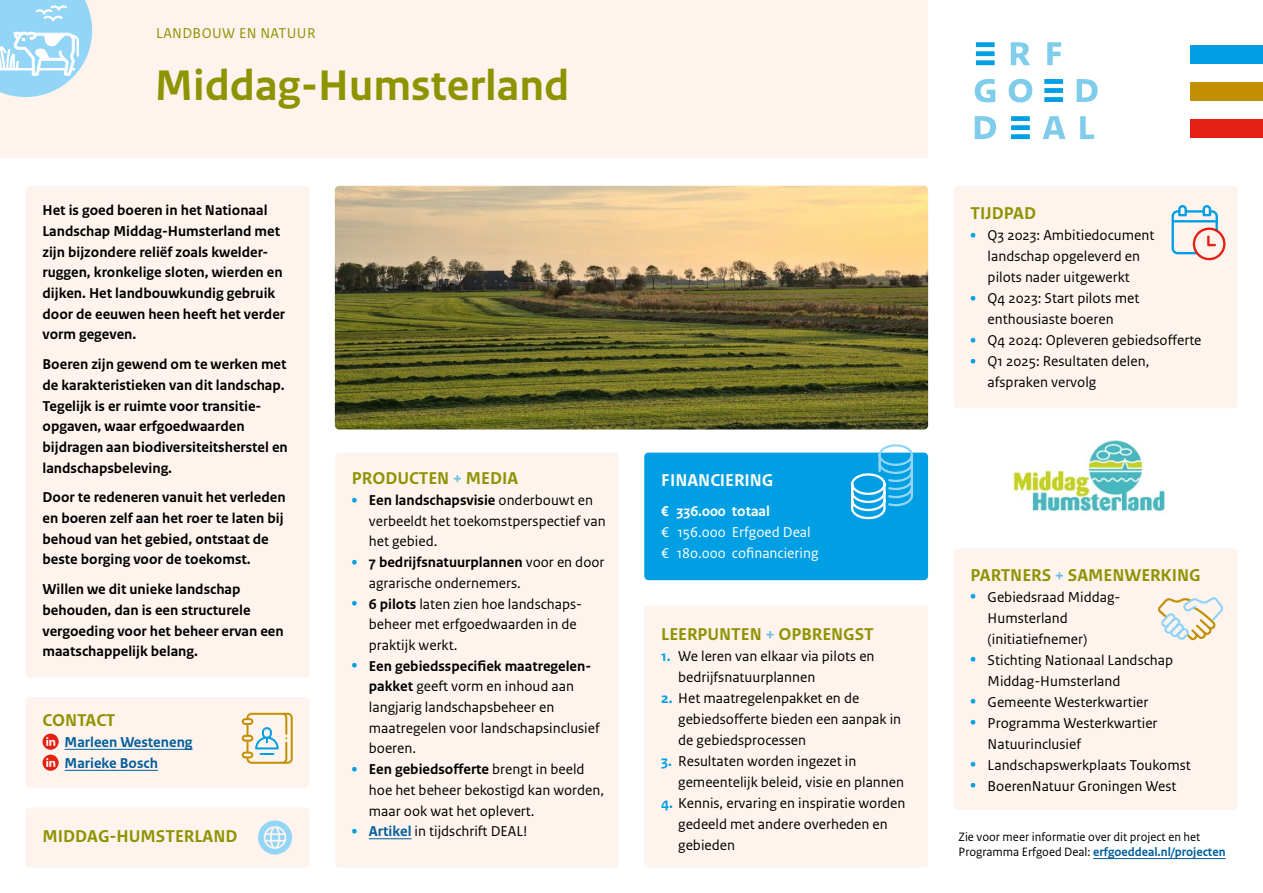
<style>
.page{position:relative;width:1263px;height:893px;background:#fff}
.page>*{position:absolute;margin:0;border:0;box-sizing:border-box;transform-origin:0 0}
.t1{font:700 45px "Rijksoverheid Sans Text";color:#8e9300}
.t2{font:700 18px "Rijksoverheid Sans Text";color:#8e9300}
.t3{font:700 18px "Rijksoverheid Sans Text";color:#fff}
.t4{font:15px/21px "Rijksoverheid Sans Text";color:#000}
.t5{font:700 15px/20.7px "Rijksoverheid Sans Text";color:#000}
.t6{font:15px/21px "Rijksoverheid Sans Text";color:#fff}
.t7{font:700 15px/21px "Rijksoverheid Sans Text";color:#005e9c}
.t8{font:15px "Rijksoverheid Sans Text";letter-spacing:.025em;color:#8e9300}
.t9{font:700 15px "Rijksoverheid Sans Text";color:#fff}
.t10{font:12.75px/15px "Rijksoverheid Sans Text";color:#000}
.s1{color:#6cc1df}
.s2{font-weight:700;font-size:19.5px;color:#009fe3}
.s3{font-weight:700}
.s4{font-weight:700;color:#005e9c}
.s5{font-weight:700;color:#009fe3}
</style>
<div class="page">
<div style="left:1190px;top:45px;width:73px;height:19px;background:#009fe3"></div>
<div style="left:1190px;top:120px;width:73px;height:18px;background:#e41f13"></div>
<div style="left:1190px;top:82px;width:73px;height:19px;background:#c18f00"></div>
<svg style="left:1011px;top:42px;width:19px;height:23px"></svg>
<svg style="left:1047px;top:42px;width:14px;height:23px"></svg>
<svg style="left:975px;top:79px;width:20px;height:23px"></svg>
<svg style="left:1009px;top:79px;width:23px;height:23px"></svg>
<svg style="left:1076px;top:79px;width:21px;height:23px"></svg>
<svg style="left:975px;top:116px;width:21px;height:23px"></svg>
<svg style="left:1043px;top:116px;width:22px;height:23px"></svg>
<svg style="left:1080px;top:116px;width:14px;height:23px"></svg>
<svg style="left:976px;top:42px;width:19px;height:23px"></svg>
<svg style="left:1011px;top:116px;width:19px;height:23px"></svg>
<svg style="left:1044px;top:79px;width:19px;height:23px"></svg>
<div style="left:0;top:0;width:928px;height:158px;background:#fef3ed"></div>
<svg style="left:0;top:0;width:92px;height:97px;background:#b1dff6"></svg>
<div style="left:26px;top:186px;width:283px;height:492px;background:#fef3ed;border-radius:4px"></div>
<div style="left:954px;top:549px;width:283px;height:261px;background:#fef3ed;border-radius:4px"></div>
<div style="left:954px;top:186px;width:283px;height:222px;background:#fef3ed;border-radius:4px"></div>
<div style="left:26px;top:807px;width:283px;height:60px;background:#fef3ed;border-radius:4px"></div>
<div style="left:644px;top:606px;width:284px;height:261px;background:#fef3ed;border-radius:4px"></div>
<img style="left:335px;top:186px;width:593px;height:243px">
<svg style="left:258px;top:820px;width:34px;height:34px"></svg>
<svg style="left:1158px;top:597px;width:66px;height:44px"></svg>
<div style="left:335px;top:453px;width:284px;height:414px;background:#fef3ed;border-radius:4px"></div>
<hr style="left:369px;top:838px;width:43px;height:1px;background:#005e9c">
<div style="left:644px;top:453px;width:284px;height:127px;background:#009fe3;border-radius:4px"></div>
<svg style="left:850px;top:444px;width:64px;height:76px"></svg>
<div style="left:26px;top:697px;width:283px;height:91px;background:#fef3ed;border-radius:4px"></div>
<hr style="left:65px;top:749px;width:128px;height:1px;background:#005e9c">
<hr style="left:65px;top:770px;width:93px;height:1px;background:#005e9c">
<svg style="left:43px;top:734px;width:16px;height:37px"></svg>
<svg style="left:242px;top:713px;width:51px;height:51px"></svg>
<svg style="left:1171px;top:205px;width:54px;height:55px"></svg>
<img style="left:1012px;top:440px;width:153px;height:72px">
<hr style="left:1093px;top:858px;width:132px;height:1px;background:#005e9c">
<p class="t8" style="left:156px;top:24px;width:161px">LANDBOUW EN NATUUR</p>
<h1 class="t1" style="left:155px;top:60px;width:416px">Middag-Humsterland</h1>
<p class="t5" style="left:43px;top:200px;width:244px">Het is goed boeren in het Nationaal Landschap Middag-Humsterland met zijn bijzondere reliëf zoals kwelder&shy;ruggen, kronkelige sloten, wierden en dijken. Het landbouwkundig gebruik door de eeuwen heen heeft het verder vorm gegeven.</p>
<p class="t5" style="left:43px;top:354px;width:247px">Boeren zijn gewend om te werken met de karakteristieken van dit landschap.<br>Tegelijk is er ruimte voor transitie&shy;opgaven, waar erfgoedwaarden bijdragen aan biodiversiteitsherstel en landschapsbeleving.</p>
<p class="t5" style="left:43px;top:487px;width:245px">Door te redeneren vanuit het verleden en boeren zelf aan het roer te laten bij behoud van het gebied, ontstaat de beste borging voor de toekomst.</p>
<p class="t5" style="left:43px;top:579px;width:243px">Willen we dit unieke landschap behouden, dan is een structurele vergoeding voor het beheer ervan een maatschappelijk belang.</p>
<p class="t2" style="left:43px;top:710px;width:75px">CONTACT</p>
<p class="t7" style="left:65px;top:732px;width:129px">Marleen Westeneng<br>Marieke Bosch</p>
<p class="t2" style="left:43px;top:826px;width:196px">MIDDAG-HUMSTERLAND</p>
<p class="t2" style="left:352px;top:468px;width:168px">PRODUCTEN <span class="s1">+</span> MEDIA</p>
<p class="t4" style="left:369px;top:490px;width:238px;text-indent:-17px"><span class="s2">•</span> <span class="s3">Een landschapsvisie</span> onderbouwt en verbeeldt het toekomstperspectief van het gebied.</p>
<p class="t4" style="left:369px;top:552px;width:237px;text-indent:-17px"><span class="s2">•</span> <span class="s3">7 bedrijfsnatuurplannen</span> voor en door agrarische ondernemers.</p>
<p class="t4" style="left:369px;top:593px;width:213px;text-indent:-17px"><span class="s2">•</span> <span class="s3">6 pilots</span> laten zien hoe landschaps&shy;beheer met erfgoedwaarden in de praktijk werkt.</p>
<p class="t4" style="left:369px;top:656px;width:232px;text-indent:-17px"><span class="s2">•</span> <span class="s3">Een gebiedsspecifiek maatregelen&shy;pakket</span> geeft vorm en inhoud aan langjarig landschapsbeheer en maatregelen voor landschapsinclusief boeren.</p>
<p class="t4" style="left:369px;top:759px;width:237px;text-indent:-17px"><span class="s2">•</span> <span class="s3">Een gebiedsofferte</span> brengt in beeld hoe het beheer bekostigd kan worden, maar ook wat het oplevert.</p>
<p class="t4" style="left:352px;top:821px;width:177px"><span class="s2">•</span> <span class="s4">Artikel</span> in tijdschrift DEAL!</p>
<p class="t3" style="left:661px;top:470px;width:114px">FINANCIERING</p>
<p class="t9" style="left:661px;top:503px;width:110px">€ 336.000 totaal</p>
<p class="t6" style="left:661px;top:522px;width:159px">€ 156.000 Erfgoed Deal € 180.000 cofinanciering</p>
<p class="t2" style="left:661px;top:623px;width:214px">LEERPUNTEN <span class="s1">+</span> OPBRENGST</p>
<p class="t4" style="left:678px;top:645px;width:198px;text-indent:-17px"><span class="s5">1.</span> We leren van elkaar via pilots en bedrijfsnatuurplannen</p>
<p class="t4" style="left:678px;top:687px;width:224px;text-indent:-17px"><span class="s5">2.</span> Het maatregelenpakket en de gebiedsofferte bieden een aanpak in de gebiedsprocessen</p>
<p class="t4" style="left:678px;top:750px;width:227px;text-indent:-17px"><span class="s5">3.</span> Resultaten worden ingezet in gemeentelijk beleid, visie en plannen</p>
<p class="t4" style="left:661px;top:792px;width:246px;text-align:center"><span class="s5">4.</span> Kennis, ervaring en inspiratie worden gedeeld met andere overheden en</p>
<p class="t4" style="left:678px;top:834px;width:58px">gebieden</p>
<p class="t2" style="left:971px;top:203px;width:67px">TIJDPAD</p>
<p class="t4" style="left:971px;top:225px;width:185px;text-align:center"><span class="s2">•</span> Q3 2023: Ambitiedocument landschap opgeleverd en pilots nader uitgewerkt</p>
<p class="t4" style="left:971px;top:288px;width:170px;text-align:center"><span class="s2">•</span> Q4 2023: Start pilots met enthousiaste boeren</p>
<p class="t4" style="left:971px;top:330px;width:232px"><span class="s2">•</span> Q4 2024: Opleveren gebiedsofferte</p>
<p class="t4" style="left:988px;top:351px;width:163px;text-indent:-17px"><span class="s2">•</span> Q1 2025: Resultaten delen, afspraken vervolg</p>
<p class="t2" style="left:971px;top:565px;width:231px">PARTNERS <span class="s1">+</span> SAMENWERKING</p>
<p class="t4" style="left:988px;top:586px;width:134px;text-indent:-17px"><span class="s2">•</span> Gebiedsraad Middag-<br>Humsterland (initiatiefnemer)</p>
<p class="t4" style="left:988px;top:649px;width:187px;text-indent:-17px"><span class="s2">•</span> Stichting Nationaal Landschap<br>Middag-Humsterland</p>
<p class="t4" style="left:971px;top:691px;width:179px"><span class="s2">•</span> Gemeente Westerkwartier</p>
<p class="t4" style="left:988px;top:712px;width:171px;text-indent:-17px"><span class="s2">•</span> Programma Westerkwartier<br>Natuurinclusief</p>
<p class="t4" style="left:971px;top:754px;width:222px"><span class="s2">•</span> Landschapswerkplaats Toukomst</p>
<p class="t4" style="left:971px;top:775px;width:207px"><span class="s2">•</span> BoerenNatuur Groningen West</p>
<p class="t10" style="left:958px;top:829px;width:268px">Zie voor meer informatie over dit project en het<br>Programma Erfgoed Deal: <span class="s4">erfgoeddeal.nl/projecten</span></p>
</div>
